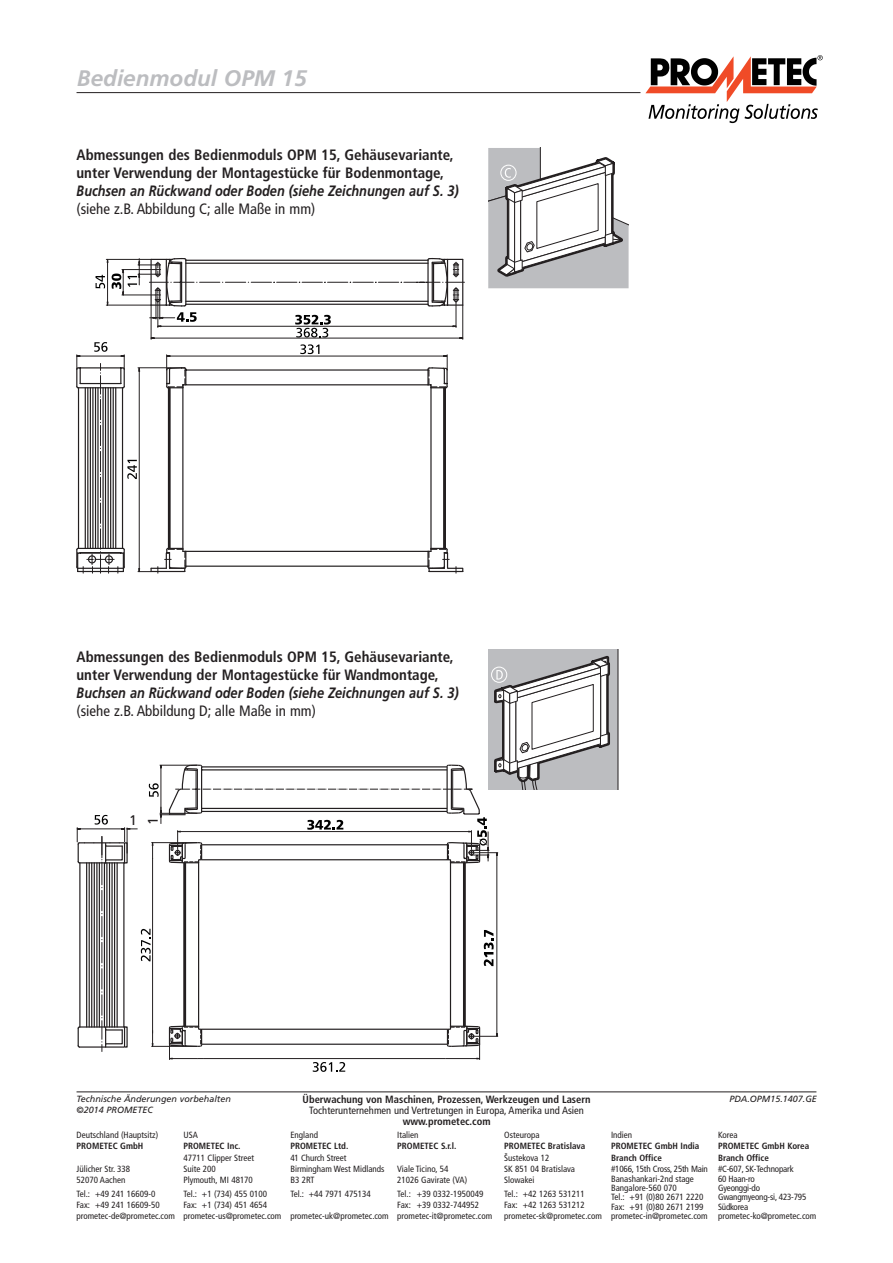
<style>
.page{position:relative;width:893px;height:1263px;background:#fff}
.page>*{position:absolute;margin:0;border:0;box-sizing:border-box;transform-origin:0 0}
.t1{font:italic 700 22.5px "Frutiger";color:#bcbdc0}
.t2{font:700 condensed 15px/18px "Frutiger";color:#231f20}
.t3{font:italic 700 15px "Frutiger";color:#231f20;scale:.85 1}
.t4{font:condensed 15px "Frutiger";color:#231f20}
.t5{font:13.95px "Frutiger";color:#231f20}
.t6{font:700 condensed 10.5px "Frutiger";color:#231f20}
.t7{font:condensed 10.5px "Frutiger";color:#231f20}
.t8{font:condensed 9px/11.2px "Frutiger";color:#231f20}
.t9{font:700 condensed 9px/11.2px "Frutiger";color:#231f20}
.t10{font:condensed 9px/9.4px "Frutiger";letter-spacing:-.02em;color:#231f20}
.t11{font:italic 9px/10.8px "Frutiger";color:#231f20}
</style>
<div class="page">
<svg style="left:645px;top:55px;width:178px;height:68px"></svg>
<hr style="left:77px;top:92px;width:563px;height:1px;background:#231f20">
<hr style="left:77px;top:1091px;width:739px;height:1px;background:#231f20">
<hr style="left:79px;top:863px;width:1px;height:164px;background:#231f20">
<hr style="left:86px;top:863px;width:1px;height:164px;background:#231f20">
<hr style="left:89px;top:863px;width:1px;height:164px;background:#231f20">
<hr style="left:91px;top:863px;width:1px;height:164px;background:#231f20">
<hr style="left:79px;top:1026px;width:45px;height:1px;background:#231f20">
<hr style="left:79px;top:1046px;width:45px;height:2px;background:#231f20">
<hr style="left:79px;top:862px;width:45px;height:1px;background:#231f20">
<hr style="left:79px;top:842px;width:46px;height:1px;background:#231f20">
<hr style="left:80px;top:828px;width:41px;height:1px;background:#231f20">
<svg style="left:77px;top:1026px;width:4px;height:22px"></svg>
<svg style="left:76px;top:828px;width:9px;height:36px"></svg>
<svg style="left:94px;top:649px;width:525px;height:423px"></svg>
<svg style="left:76px;top:258px;width:389px;height:316px"></svg>
<svg style="left:488px;top:148px;width:141px;height:140px"></svg>
<h1 class="t1" style="left:77px;top:65px;width:231px">Bedienmodul OPM 15</h1>
<h2 class="t2" style="left:77px;top:145px;width:379px">Abmessungen des Bedienmoduls OPM 15, Gehäusevariante, unter Verwendung der Montagestücke für Bodenmontage,</h2>
<h2 class="t3" style="left:77px;top:182px;width:451px">Buchsen an Rückwand oder Boden (siehe Zeichnungen auf S. 3)</h2>
<h2 class="t4" style="left:77px;top:200px;width:240px">(siehe z.B. Abbildung C; alle Maße in mm)</h2>
<h2 class="t2" style="left:77px;top:648px;width:379px">Abmessungen des Bedienmoduls OPM 15, Gehäusevariante, unter Verwendung der Montagestücke für Wandmontage,</h2>
<h2 class="t3" style="left:77px;top:684px;width:451px">Buchsen an Rückwand oder Boden (siehe Zeichnungen auf S. 3)</h2>
<h2 class="t4" style="left:77px;top:702px;width:241px">(siehe z.B. Abbildung D; alle Maße in mm)</h2>
<h3 class="t5" style="left:129px;top:812px;width:9px">1</h3>
<h3 class="t5" style="left:145px;top:825px;width:9px;rotate:-90deg">1</h3>
<p class="t6" style="left:303px;top:1093px;width:289px">Überwachung von Maschinen, Prozessen, Werkzeugen und Lasern</p>
<p class="t7" style="left:309px;top:1104px;width:276px">Tochterunternehmen und Vertretungen in Europa, Amerika und Asien</p>
<p class="t6" style="left:403px;top:1115px;width:89px">www.prometec.com</p>
<p class="t11" style="left:77px;top:1093px;width:156px">Technische Änderungen vorbehalten ©2014 PROMETEC</p>
<p class="t11" style="left:729px;top:1093px;width:89px">PDA.OPM15.1407.GE</p>
<p class="t8" style="left:77px;top:1129px;width:83px">Deutschland (Hauptsitz)</p>
<p class="t9" style="left:77px;top:1141px;width:68px">PROMETEC GmbH</p>
<p class="t8" style="left:77px;top:1163px;width:55px">Jülicher Str. 338<br>52070 Aachen</p>
<p class="t8" style="left:77px;top:1188px;width:100px">Tel.: +49 241 16609‑0<br>Fax: +49 241 16609‑50 prometec‑de@prometec.com</p>
<p class="t8" style="left:183px;top:1129px;width:16px">USA</p>
<p class="t9" style="left:183px;top:1141px;width:58px">PROMETEC Inc.</p>
<p class="t8" style="left:183px;top:1152px;width:72px">47711 Clipper Street<br>Suite 200<br>Plymouth, MI 48170</p>
<p class="t8" style="left:183px;top:1188px;width:100px">Tel.: +1 (734) 455 0100<br>Fax: +1 (734) 451 4654 prometec‑us@prometec.com</p>
<p class="t8" style="left:290px;top:1129px;width:29px">England</p>
<p class="t9" style="left:290px;top:1141px;width:60px">PROMETEC Ltd.</p>
<p class="t8" style="left:290px;top:1152px;width:96px">41 Church Street<br>Birmingham West Midlands<br>B3 2RT</p>
<p class="t8" style="left:290px;top:1188px;width:82px">Tel.: +44 7971 475134</p>
<p class="t8" style="left:290px;top:1210px;width:100px">prometec‑uk@prometec.com</p>
<p class="t8" style="left:397px;top:1129px;width:23px">Italien</p>
<p class="t9" style="left:397px;top:1141px;width:61px">PROMETEC S.r.l.</p>
<p class="t8" style="left:397px;top:1163px;width:71px">Viale Ticino, 54<br>21026 Gavirate (VA)</p>
<p class="t8" style="left:397px;top:1188px;width:96px">Tel.: +39 0332‑1950049<br>Fax: +39 0332‑744952 prometec‑it@prometec.com</p>
<p class="t8" style="left:504px;top:1129px;width:37px">Osteuropa</p>
<p class="t9" style="left:504px;top:1141px;width:83px">PROMETEC Bratislava</p>
<p class="t8" style="left:504px;top:1152px;width:72px">Šustekova 12<br>SK 851 04 Bratislava<br>Slowakei</p>
<p class="t8" style="left:504px;top:1188px;width:99px">Tel.: +42 1263 531211<br>Fax: +42 1263 531212 prometec‑sk@prometec.com</p>
<p class="t8" style="left:611px;top:1129px;width:23px">Indien</p>
<p class="t9" style="left:611px;top:1141px;width:90px">PROMETEC GmbH India<br>Branch Office</p>
<p class="t8" style="left:611px;top:1164px;width:98px;line-height:9.4px">#1066, 15th Cross, 25th Main<br>Banashankari‑2nd stage<br>Bangalore‑560 070<br>Tel.: +91 (0)80 2671 2220<br>Fax: +91 (0)80 2671 2199 prometec‑in@prometec.com</p>
<p class="t8" style="left:718px;top:1129px;width:21px">Korea</p>
<p class="t9" style="left:718px;top:1141px;width:93px">PROMETEC GmbH Korea<br>Branch Office</p>
<p class="t10" style="left:718px;top:1164px;width:100px">#C‑607, SK‑Technopark<br>60 Haan‑ro<br>Gyeonggi‑do<br>Gwangmyeong‑si, 423‑795<br>Südkorea prometec‑ko@prometec.com</p>
</div>
